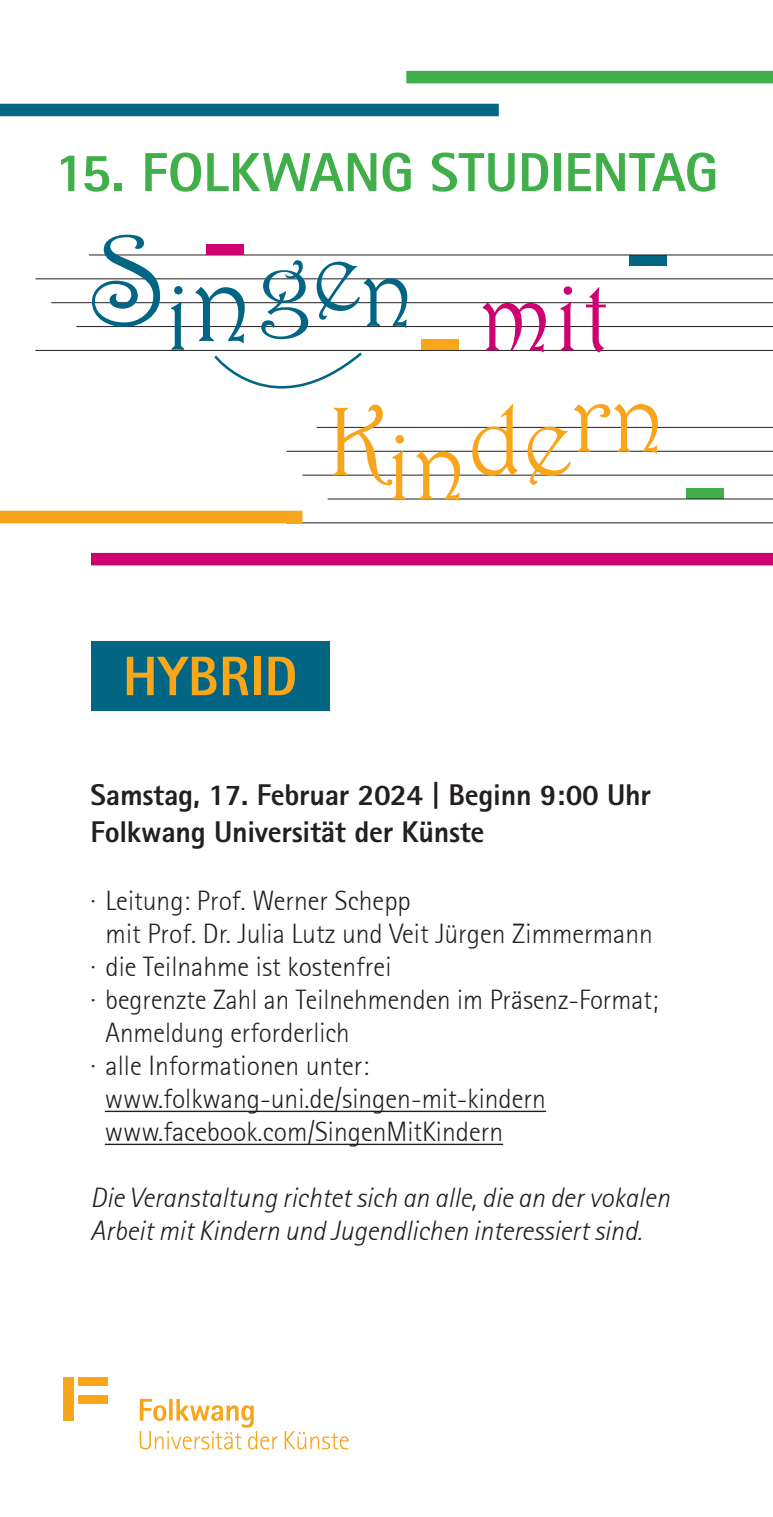
<style>
.page{position:relative;width:773px;height:1517px;background:#fff}
.page>*{position:absolute;margin:0;border:0;box-sizing:border-box;transform-origin:0 0}
.t1{font:99px "Harrington";letter-spacing:.005em;color:#026584}
.t2{font:99px "Harrington";color:#f9a51b}
.t3{font:800 55.75px "Rotis Sans Serif Std";color:#f8a71b}
.t4{font:800 55px "Rotis Sans Serif Std";letter-spacing:-.005em;color:#40ae49}
.Fließtext{font:800 30px/37.5px "Rotis Sans Serif Std";letter-spacing:-.01em;color:#231f20}
.t5{font:300 27.5px/33px "Rotis Sans Serif";color:#231f20}
.t6{font:italic 300 27.5px "Rotis Sans Serif";color:#231f20}
.s1{font-size:129px}
.s2{font-size:111.75px}
.s3{color:#ce0172}
</style>
<div class="page">
<hr style="left:105px;top:1110px;width:441px;height:2px;background:#231f20">
<hr style="left:105px;top:1143px;width:398px;height:2px;background:#231f20">
<div style="left:78px;top:1377px;width:29px;height:9px;background:#f9a51b"></div>
<div style="left:78px;top:1395px;width:29px;height:9px;background:#f9a51b"></div>
<div style="left:64px;top:1377px;width:10px;height:43px;background:#f9a51b"></div>
<svg style="left:140px;top:1398px;width:208px;height:51px"></svg>
<div style="left:629px;top:255px;width:37px;height:11px;background:#026584"></div>
<div style="left:685px;top:488px;width:38px;height:11px;background:#40ae49"></div>
<hr style="left:89px;top:254px;width:683px;height:1px;background:#231f20">
<hr style="left:35px;top:278px;width:737px;height:1px;background:#231f20">
<hr style="left:51px;top:302px;width:721px;height:1px;background:#231f20">
<hr style="left:76px;top:326px;width:696px;height:1px;background:#231f20">
<hr style="left:35px;top:350px;width:737px;height:1px;background:#231f20">
<svg style="left:212px;top:350px;width:152px;height:77px"></svg>
<hr style="left:316px;top:427px;width:456px;height:1px;background:#231f20">
<hr style="left:286px;top:451px;width:486px;height:1px;background:#231f20">
<hr style="left:302px;top:475px;width:470px;height:1px;background:#231f20">
<hr style="left:327px;top:498px;width:445px;height:1px;background:#231f20">
<hr style="left:286px;top:522px;width:486px;height:1px;background:#231f20">
<div style="left:91px;top:553px;width:681px;height:12px;background:#ce0172"></div>
<div style="left:0;top:104px;width:498px;height:12px;background:#026584"></div>
<div style="left:207px;top:244px;width:37px;height:11px;background:#ce0172"></div>
<div style="left:421px;top:340px;width:38px;height:10px;background:#f8a71b"></div>
<div style="left:0;top:511px;width:302px;height:12px;background:#f9a51b"></div>
<div style="left:406px;top:71px;width:366px;height:12px;background:#40ae49"></div>
<div style="left:91px;top:641px;width:238px;height:70px;background:#026584"></div>
<p class="t4" style="left:55px;top:137px;width:665px">15. FOLKWANG STUDIENTAG</p>
<p class="t1" style="left:91px;top:224px;width:522px"><span class="s1">S</span><sub>i</sub><span class="s2">n</span>gen <span class="s3">mit</span></p>
<p class="t2" style="left:328px;top:381px;width:339px">Kindern</p>
<p class="t3" style="left:123px;top:641px;width:176px">HYBRID</p>
<p class="Fließtext" style="left:91px;top:775px;width:562px">Samstag, 17. Februar 2024 | Beginn 9:00 Uhr<br>Folkwang Universität der Künste</p>
<p class="t5" style="left:91px;top:884px;width:322px">· Leitung: Prof. Werner Schepp</p>
<p class="t5" style="left:91px;top:917px;width:563px;text-indent:15px">mit Prof. Dr. Julia Lutz und Veit Jürgen Zimmermann · die Teilnahme ist kostenfrei</p>
<p class="t5" style="left:106px;top:983px;width:554px;text-indent:-15px">· begrenzte Zahl an Teilnehmenden im Präsenz-Format;<br>Anmeldung erforderlich</p>
<p class="t5" style="left:91px;top:1049px;width:280px">· alle Informationen unter:</p>
<p class="t5" style="left:105px;top:1082px;width:442px">www.folkwang-uni.de/singen-mit-kindern</p>
<p class="t5" style="left:105px;top:1115px;width:400px">www.facebook.com/SingenMitKindern</p>
<p class="t6" style="left:91px;top:1181px;width:580px">Die Veranstaltung richtet sich an alle, die an der vokalen</p>
<p class="t6" style="left:91px;top:1214px;width:553px">Arbeit mit Kindern und Jugendlichen interessiert sind.</p>
</div>
